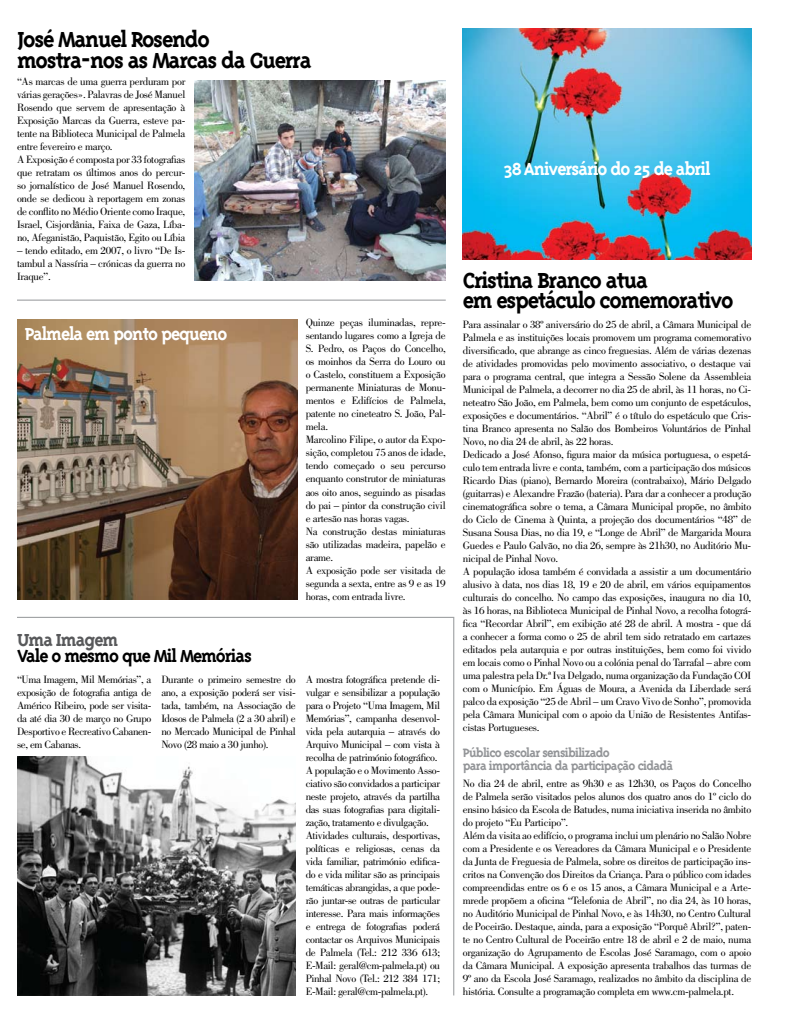
<style>
.page{position:relative;width:794px;height:1021px;background:#fff}
.page>*{position:absolute;margin:0;border:0;box-sizing:border-box;transform-origin:0 0}
.t1{font:700 25px/20px "Triplex Serif";letter-spacing:-.05em;color:#000}
.t2{font:700 20px "Triplex Serif";letter-spacing:-.05em;color:#fff}
.t3{font:700 20px "Triplex Serif";letter-spacing:-.05em;color:#000}
.t4{font:700 20px "Triplex Serif";letter-spacing:-.05em;color:#58595b}
.t5{font:700 14px/13px "Triplex Serif";letter-spacing:-.05em;color:#939598}
.t6{font:11px/13px "Bodoni Std";letter-spacing:-.025em;color:#000}
</style>
<div class="page">
<img style="left:195px;top:80px;width:251px;height:200px">
<img style="left:17px;top:319px;width:280px;height:280px">
<hr style="left:17px;top:299px;width:429px;height:1px;background:#939598">
<hr style="left:17px;top:617px;width:437px;height:1px;background:#939598">
<hr style="left:453px;top:617px;width:1px;height:378px;background:#939598">
<img style="left:17px;top:756px;width:278px;height:239px">
<img style="left:463px;top:28px;width:288px;height:231px">
<h1 class="t1" style="left:17px;top:29px;width:296px">José Manuel Rosendo mostra-nos as Marcas da Guerra</h1>
<p class="t6" style="left:17px;top:74px;width:170px">“As marcas de uma guerra perduram por várias gerações». Palavras de José Manuel Rosendo que servem de apresentação à Exposição Marcas da Guerra, esteve pa&shy;tente na Biblioteca Municipal de Palmela entre fevereiro e março.<br>A Exposição é composta por 33 fotografias que retratam os últimos anos do percur&shy;so jornalístico de José Manuel Rosendo, onde se dedicou à reportagem em zonas de conflito no Médio Oriente como Iraque, Israel, Cisjordânia, Faixa de Gaza, Líba&shy;no, Afeganistão, Paquistão, Egito ou Líbia</p>
<p class="t6" style="left:17px;top:243px;width:170px;text-align:justify">– tendo editado, em 2007, o livro “De Is&shy;tambul a Nassíria – crónicas da guerra no Iraque”.</p>
<h2 class="t2" style="left:25px;top:322px;width:204px">Palmela em ponto pequeno</h2>
<p class="t6" style="left:306px;top:316px;width:142px">Quinze peças iluminadas, repre&shy;sentando lugares como a Igreja de<br>S. Pedro, os Paços do Concelho, os moinhos da Serra do Louro ou o Castelo, constituem a Exposição permanente Miniaturas de Monu&shy;mentos e Edifícios de Palmela, patente no cineteatro S. João, Pal&shy;mela.<br>Marcolino Filipe, o autor da Expo&shy;sição, completou 75 anos de idade, tendo começado o seu percurso enquanto construtor de miniaturas aos oito anos, seguindo as pisadas do pai – pintor da construção civil e artesão nas horas vagas.<br>Na construção destas miniaturas são utilizadas madeira, papelão e arame.<br>A exposição pode ser visitada de segunda a sexta, entre as 9 e as 19 horas, com entrada livre.</p>
<h2 class="t4" style="left:17px;top:629px;width:103px">Uma Imagem</h2>
<h2 class="t3" style="left:17px;top:645px;width:236px">Vale o mesmo que Mil Memórias</h2>
<p class="t6" style="left:17px;top:672px;width:136px;text-align:justify">“Uma Imagem, Mil Memórias”, a exposição de fotografia antiga de Américo Ribeiro, pode ser visita&shy;da até dia 30 de março no Grupo Desportivo e Recreativo Cabanen&shy;se, em Cabanas.</p>
<p class="t6" style="left:161px;top:672px;width:136px;text-align:justify">Durante o primeiro semestre do ano, a exposição poderá ser visi&shy;tada, também, na Associação de Idosos de Palmela (2 a 30 abril) e no Mercado Municipal de Pinhal Novo (28 maio a 30 junho).</p>
<p class="t6" style="left:306px;top:672px;width:136px">A mostra fotográfica pretende di&shy;vulgar e sensibilizar a população para o Projeto “Uma Imagem, Mil Memórias”, campanha desenvol&shy;vida pela autarquia – através do Arquivo Municipal – com vista à recolha de património fotográfico.<br>A população e o Movimento Asso&shy;ciativo são convidados a participar neste projeto, através da partilha das suas fotografias para digitali&shy;zação, tratamento e divulgação.<br>Atividades culturais, desportivas, políticas e religiosas, cenas da vida familiar, património edifica&shy;do e vida militar são as principais temáticas abrangidas, a que pode&shy;rão juntar-se outras de particular interesse. Para mais informações e entrega de fotografias poderá contactar os Arquivos Municipais de Palmela (Tel.: 212 336 613; E-Mail: geral@cm-palmela.pt) ou Pinhal Novo (Tel.: 212 384 171; E-Mail: geral@cm-palmela.pt).</p>
<h2 class="t2" style="left:503px;top:158px;width:209px">38º Aniversário do 25 de abril</h2>
<h1 class="t1" style="left:463px;top:270px;width:272px">Cristina Branco atua<br>em espetáculo comemorativo</h1>
<p class="t6" style="left:463px;top:318px;width:290px">Para assinalar o 38º aniversário do 25 de abril, a Câmara Municipal de Palmela e as instituições locais promovem um programa comemorativo diversificado, que abrange as cinco freguesias. Além de várias dezenas de atividades promovidas pelo movimento associativo, o destaque vai para o programa central, que integra a Sessão Solene da Assembleia Municipal de Palmela, a decorrer no dia 25 de abril, às 11 horas, no Ci&shy;neteatro São João, em Palmela, bem como um conjunto de espetáculos, exposições e documentários. “Abril” é o título do espetáculo que Cris&shy;tina Branco apresenta no Salão dos Bombeiros Voluntários de Pinhal Novo, no dia 24 de abril, às 22 horas.<br>Dedicado a José Afonso, figura maior da música portuguesa, o espetá&shy;culo tem entrada livre e conta, também, com a participação dos músicos Ricardo Dias (piano), Bernardo Moreira (contrabaixo), Mário Delgado (guitarras) e Alexandre Frazão (bateria). Para dar a conhecer a produção cinematográfica sobre o tema, a Câmara Municipal propõe, no âmbito do Ciclo de Cinema à Quinta, a projeção dos documentários “48” de Susana Sousa Dias, no dia 19, e “Longe de Abril” de Margarida Moura Guedes e Paulo Galvão, no dia 26, sempre às 21h30, no Auditório Mu&shy;nicipal de Pinhal Novo.<br>A população idosa também é convidada a assistir a um documentário alusivo à data, nos dias 18, 19 e 20 de abril, em vários equipamentos culturais do concelho. No campo das exposições, inaugura no dia 10, às 16 horas, na Biblioteca Municipal de Pinhal Novo, a recolha fotográ&shy;fica “Recordar Abril”, em exibição até 28 de abril. A mostra - que dá a conhecer a forma como o 25 de abril tem sido retratado em cartazes editados pela autarquia e por outras instituições, bem como foi vivido em locais como o Pinhal Novo ou a colónia penal do Tarrafal – abre com uma palestra pela Dr.ª Iva Delgado, numa organização da Fundação COI com o Município. Em Águas de Moura, a Avenida da Liberdade será palco da exposição “25 de Abril – um Cravo Vivo de Sonho”, promovida pela Câmara Municipal com o apoio da União de Resistentes Antifas&shy;cistas Portugueses.</p>
<p class="t5" style="left:463px;top:746px;width:212px">Público escolar sensibilizado<br>para importância da participação cidadã</p>
<p class="t6" style="left:463px;top:777px;width:290px">No dia 24 de abril, entre as 9h30 e as 12h30, os Paços do Concelho de Palmela serão visitados pelos alunos dos quatro anos do 1º ciclo do ensino básico da Escola de Batudes, numa iniciativa inserida no âmbito do projeto “Eu Participo”.<br>Além da visita ao edifício, o programa inclui um plenário no Salão Nobre com a Presidente e os Vereadores da Câmara Municipal e o Presidente da Junta de Freguesia de Palmela, sobre os direitos de participação ins&shy;critos na Convenção dos Direitos da Criança. Para o público com idades compreendidas entre os 6 e os 15 anos, a Câmara Municipal e a Arte&shy;mrede propõem a oficina “Telefonia de Abril”, no dia 24, às 10 horas, no Auditório Municipal de Pinhal Novo, e às 14h30, no Centro Cultural de Poceirão. Destaque, ainda, para a exposição “Porquê Abril?”, paten&shy;te no Centro Cultural de Poceirão entre 18 de abril e 2 de maio, numa organização do Agrupamento de Escolas José Saramago, com o apoio da Câmara Municipal. A exposição apresenta trabalhos das turmas de 9º ano da Escola José Saramago, realizados no âmbito da disciplina de história. Consulte a programação completa em www.cm-palmela.pt.</p>
</div>
